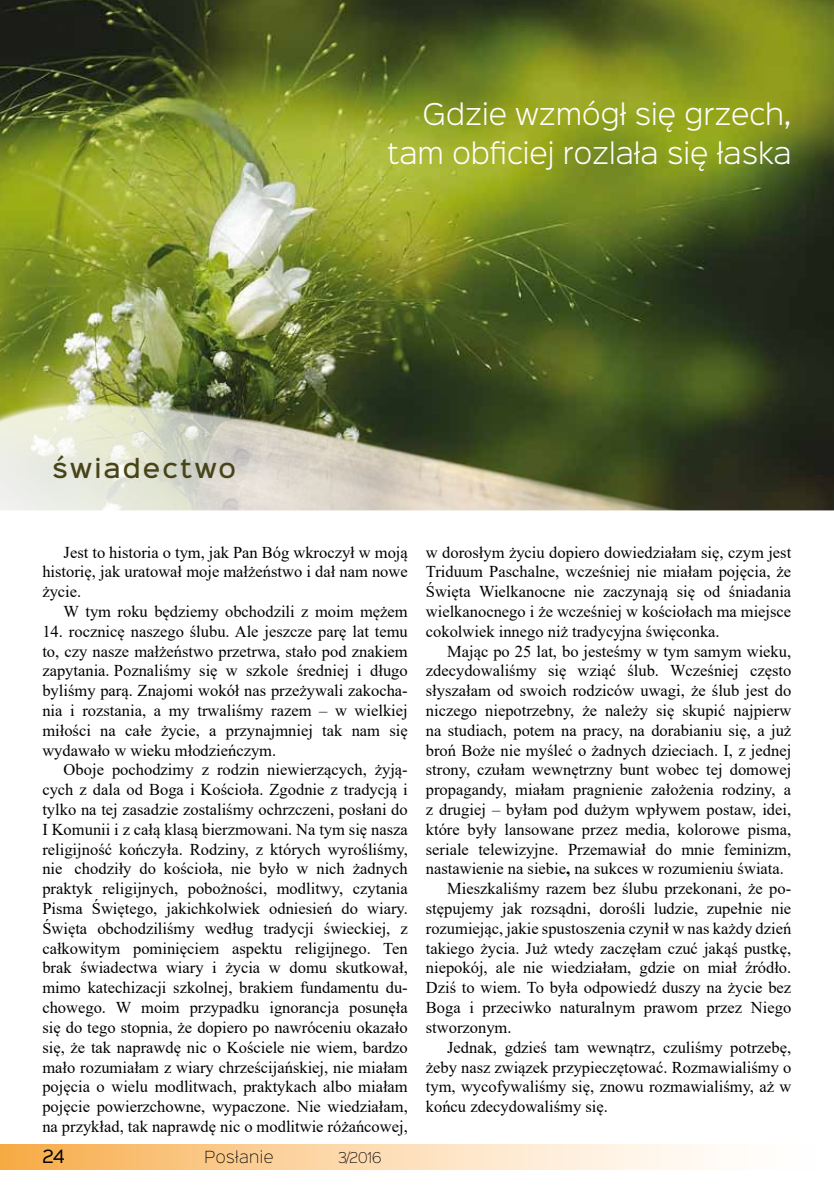
<style>
.page{position:relative;width:834px;height:1191px;background:#fff}
.page>*{position:absolute;margin:0;border:0;box-sizing:border-box;transform-origin:0 0}
.t1{font:300 27px/39px "Sinkin Sans 300";color:#fff;text-align:right}
.t2{font:500 24px "Sinkin Sans 500";letter-spacing:.09em;color:#484318}
.t3{font:16.5px/19.8px "Times New Roman";color:#000;text-align:justify}
.t4{font:16.5px "Sinkin Sans 400";color:#000}
.t5{font:15px "Sinkin Sans 200 X Light";color:#000}
.t6{font:13.5px "Sinkin Sans 200 X Light";color:#000}
.s1{font-weight:700}
</style>
<div class="page">
<img style="left:0;top:0;width:833px;height:510px">
<svg style="left:0;top:398px;width:750px;height:113px;background:#91957b"></svg>
<svg style="left:0;top:1144px;width:715px;height:25px;background:#fbd7a9"></svg>
<h2 class="t2" style="left:52px;top:448px;width:185px">świadectwo</h2>
<h1 class="t1" style="left:387px;top:93px;width:405px">Gdzie wzmógł się grzech, tam obficiej rozlała się łaska</h1>
<p class="t3" style="left:42px;top:541px;width:367px;text-indent:21px">Jest to historia o tym, jak Pan Bóg wkroczył w moją historię, jak uratował moje małżeństwo i dał nam nowe życie.</p>
<p class="t3" style="left:64px;top:601px;width:345px">W tym roku będziemy obchodzili z moim mężem</p>
<p class="t3" style="left:42px;top:621px;width:367px">14. rocznicę naszego ślubu. Ale jeszcze parę lat temu to, czy nasze małżeństwo przetrwa, stało pod znakiem zapytania. Poznaliśmy się w szkole średniej i długo byliśmy parą. Znajomi wokół nas przeżywali zakocha&shy;nia i rozstania, a my trwaliśmy razem – w wielkiej miłości na całe życie, a przynajmniej tak nam się wydawało w wieku młodzieńczym.</p>
<p class="t3" style="left:42px;top:759px;width:367px;text-indent:21px">Oboje pochodzimy z rodzin niewierzących, żyją&shy;cych z dala od Boga i Kościoła. Zgodnie z tradycją i tylko na tej zasadzie zostaliśmy ochrzczeni, posłani do I Komunii i z całą klasą bierzmowani. Na tym się nasza religijność kończyła. Rodziny, z których wyrośliśmy, nie chodziły do kościoła, nie było w nich żadnych praktyk religijnych, pobożności, modlitwy, czytania Pisma Świętego, jakichkolwiek odniesień do wiary.<br>Święta obchodziliśmy według tradycji świeckiej, z całkowitym pominięciem aspektu religijnego. Ten brak świadectwa wiary i życia w domu skutkował, mimo katechizacji szkolnej, brakiem fundamentu du&shy;chowego. W moim przypadku ignorancja posunęła się do tego stopnia, że dopiero po nawróceniu okazało się, że tak naprawdę nic o Kościele nie wiem, bardzo mało rozumiałam z wiary chrześcijańskiej, nie miałam pojęcia o wielu modlitwach, praktykach albo miałam pojęcie powierzchowne, wypaczone. Nie wiedziałam, na przykład, tak naprawdę nic o modlitwie różańcowej,</p>
<p class="t4" style="left:42px;top:1142px;width:24px">24</p>
<p class="t5" style="left:204px;top:1144px;width:71px">Posłanie</p>
<p class="t6" style="left:338px;top:1146px;width:45px">3/2016</p>
<p class="t3" style="left:426px;top:541px;width:367px">w dorosłym życiu dopiero dowiedziałam się, czym jest Triduum Paschalne, wcześniej nie miałam pojęcia, że Święta Wielkanocne nie zaczynają się od śniadania wielkanocnego i że wcześniej w kościołach ma miejsce cokolwiek innego niż tradycyjna święconka.</p>
<p class="t3" style="left:447px;top:640px;width:345px">Mając po 25 lat, bo jesteśmy w tym samym wieku,</p>
<p class="t3" style="left:426px;top:660px;width:367px">zdecydowaliśmy się wziąć ślub. Wcześniej często</p>
<p class="t3" style="left:426px;top:680px;width:367px">słyszałam od swoich rodziców uwagi, że ślub jest do</p>
<p class="t3" style="left:426px;top:700px;width:367px">niczego niepotrzebny, że należy się skupić najpierw</p>
<p class="t3" style="left:426px;top:720px;width:367px">na studiach, potem na pracy, na dorabianiu się, a już</p>
<p class="t3" style="left:426px;top:739px;width:367px">broń Boże nie myśleć o żadnych dzieciach. I, z jednej</p>
<p class="t3" style="left:426px;top:759px;width:367px">strony, czułam wewnętrzny bunt wobec tej domowej</p>
<p class="t3" style="left:426px;top:779px;width:367px">propagandy, miałam pragnienie założenia rodziny, a</p>
<p class="t3" style="left:426px;top:799px;width:367px">z drugiej – byłam pod dużym wpływem postaw, idei,</p>
<p class="t3" style="left:426px;top:819px;width:367px">które były lansowane przez media, kolorowe pisma,</p>
<p class="t3" style="left:426px;top:838px;width:367px">seriale telewizyjne. Przemawiał do mnie feminizm,</p>
<p class="t3" style="left:426px;top:858px;width:359px">nastawienie na siebie<span class="s1">,</span> na sukces w rozumieniu świata.</p>
<p class="t3" style="left:447px;top:878px;width:345px">Mieszkaliśmy razem bez ślubu przekonani, że po-</p>
<p class="t3" style="left:426px;top:898px;width:367px">stępujemy jak rozsądni, dorośli ludzie, zupełnie nie</p>
<p class="t3" style="left:426px;top:918px;width:367px">rozumiejąc, jakie spustoszenia czynił w nas każdy dzień</p>
<p class="t3" style="left:426px;top:937px;width:367px">takiego życia. Już wtedy zaczęłam czuć jakąś pustkę,</p>
<p class="t3" style="left:426px;top:957px;width:367px">niepokój, ale nie wiedziałam, gdzie on miał źródło.</p>
<p class="t3" style="left:426px;top:977px;width:367px">Dziś to wiem. To była odpowiedź duszy na życie bez</p>
<p class="t3" style="left:426px;top:997px;width:367px">Boga i przeciwko naturalnym prawom przez Niego</p>
<p class="t3" style="left:426px;top:1017px;width:87px">stworzonym.</p>
<p class="t3" style="left:447px;top:1036px;width:345px">Jednak, gdzieś tam wewnątrz, czuliśmy potrzebę,</p>
<p class="t3" style="left:426px;top:1056px;width:367px">żeby nasz związek przypieczętować. Rozmawialiśmy o</p>
<p class="t3" style="left:426px;top:1076px;width:367px">tym, wycofywaliśmy się, znowu rozmawialiśmy, aż w</p>
<p class="t3" style="left:426px;top:1096px;width:183px">końcu zdecydowaliśmy się.</p>
</div>
